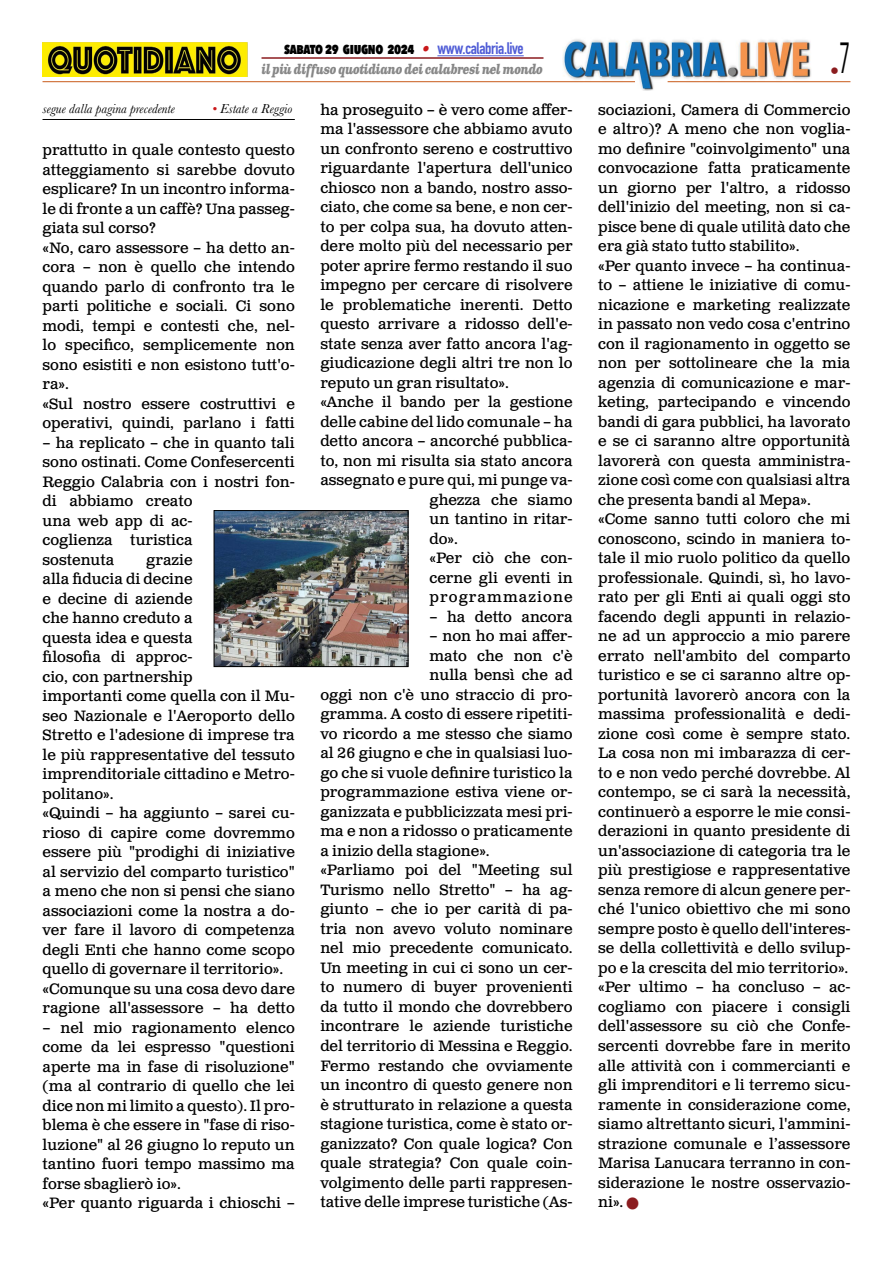
<style>
.page{position:relative;width:893px;height:1263px;background:#fff}
.page>*{position:absolute;margin:0;border:0;box-sizing:border-box;transform-origin:0 0}
.t1{font:18px "Avenir Next Condensed";color:#8b1c1f}
.t2{font:15px/19.5px "Clarendon Text Pro";color:#000}
.t3{font:800 15px "Avenir Next Condensed";letter-spacing:-.03em;color:#000;scale:.9 1}
.t4{font:15px "Clarendon Text Pro";letter-spacing:.075em;color:#000}
.t5{font:italic 700 13.5px "Clarendon Text Pro";letter-spacing:-.05em;color:#878787;scale:.79 1}
.t6{font:italic 13.5px "Baskerville";color:#000}
.s1{font-family:"Clarendon Text Pro";font-weight:700;font-style:italic;color:#ca181a}
.s2{font-family:"DIN Condensed";font-weight:700;font-size:16.5px;color:#4f5cd6}
.s3{color:#ca181a}
.s4{color:#8b1c1f}
</style>
<div class="page">
<img style="left:563px;top:39px;width:248px;height:51px">
<hr style="left:43px;top:81px;width:592px;height:1px;background:#c85a19">
<hr style="left:668px;top:81px;width:182px;height:1px;background:#c85a19">
<hr style="left:437px;top:55px;width:87px;height:1px;background:#4f5cd6">
<hr style="left:261px;top:57px;width:282px;height:2px;background:#8b1c1f">
<img style="left:43px;top:42px;width:204px;height:35px">
<hr style="left:43px;top:119px;width:252px;height:1px;background:#000">
<img style="left:216px;top:512px;width:190px;height:153px">
<div style="left:214px;top:510px;width:194px;height:157px;border:1px solid #000"></div>
<p class="t3" style="left:284px;top:39px;width:268px">SABATO 29 GIUGNO 2024 <span class="s1">•</span> <span class="s2">www.calabria.live</span></p>
<p class="t5" style="left:261px;top:61px;width:358px">il più diffuso quotidiano dei calabresi nel mondo</p>
<p class="t6" style="left:43px;top:100px;width:134px">segue dalla pagina precedente</p>
<p class="t6" style="left:212px;top:100px;width:82px"><span class="s3">•</span> Estate a Reggio</p>
<p class="t2" style="left:43px;top:141px;width:254px">prattutto in quale contesto questo atteggiamento si sarebbe dovuto esplicare? In un incontro informa&shy;le di fronte a un caffè? Una passeg&shy;giata sul corso?<br>«No, caro assessore – ha detto an&shy;cora – non è quello che intendo quando parlo di confronto tra le parti politiche e sociali. Ci sono modi, tempi e contesti che, nel&shy;lo specifico, semplicemente non sono esistiti e non esistono tutt'o&shy;ra».<br>«Sul nostro essere costruttivi e operativi, quindi, parlano i fatti</p>
<p class="t2" style="left:43px;top:433px;width:254px">– ha replicato – che in quanto tali sono ostinati. Come Confesercenti<br>Reggio Calabria con i nostri fon&shy;di abbiamo creato<br>una web app di ac-<br>coglienza turistica<br>sostenuta</p>
<p class="t2" style="left:43px;top:550px;width:254px;text-indent:104px">grazie<br>alla fiducia di decine<br>e decine di aziende<br>che hanno creduto a<br>questa idea e questa<br>filosofia di approc-<br>cio, con partnership<br>importanti come quella con il Mu&shy;seo Nazionale e l'Aeroporto dello<br>Stretto e l'adesione di imprese tra le più rappresentative del tessuto imprenditoriale cittadino e Metro&shy;politano».<br>«Quindi – ha aggiunto – sarei cu&shy;rioso di capire come dovremmo essere più "prodighi di iniziative al servizio del comparto turistico" a meno che non si pensi che siano associazioni come la nostra a do&shy;ver fare il lavoro di competenza degli Enti che hanno come scopo quello di governare il territorio». «Comunque su una cosa devo dare ragione all'assessore – ha detto</p>
<p class="t2" style="left:43px;top:1018px;width:254px">– nel mio ragionamento elenco come da lei espresso "questioni aperte ma in fase di risoluzione" (ma al contrario di quello che lei dice non mi limito a questo). Il pro&shy;blema è che essere in "fase di riso&shy;luzione" al 26 giugno lo reputo un tantino fuori tempo massimo ma forse sbaglierò io».<br>«Per quanto riguarda i chioschi –</p>
<p class="t2" style="left:320px;top:101px;width:254px">ha proseguito – è vero come affer-</p>
<p class="t2" style="left:320px;top:120px;width:254px">ma l'assessore che abbiamo avuto</p>
<p class="t2" style="left:320px;top:140px;width:254px">un confronto sereno e costruttivo</p>
<p class="t2" style="left:320px;top:159px;width:254px">riguardante l'apertura dell'unico</p>
<p class="t2" style="left:320px;top:179px;width:254px">chiosco non a bando, nostro asso-</p>
<p class="t2" style="left:320px;top:198px;width:254px">ciato, che come sa bene, e non cer-</p>
<p class="t2" style="left:320px;top:218px;width:254px">to per colpa sua, ha dovuto atten-</p>
<p class="t2" style="left:320px;top:237px;width:254px">dere molto più del necessario per</p>
<p class="t2" style="left:320px;top:257px;width:254px">poter aprire fermo restando il suo</p>
<p class="t2" style="left:320px;top:276px;width:254px">impegno per cercare di risolvere</p>
<p class="t2" style="left:320px;top:296px;width:254px">le problematiche inerenti. Detto</p>
<p class="t2" style="left:320px;top:315px;width:254px">questo arrivare a ridosso dell'e-</p>
<p class="t2" style="left:320px;top:335px;width:254px">state senza aver fatto ancora l'ag-</p>
<p class="t2" style="left:320px;top:354px;width:254px">giudicazione degli altri tre non lo</p>
<p class="t2" style="left:320px;top:374px;width:190px">reputo un gran risultato».</p>
<p class="t2" style="left:320px;top:393px;width:254px">«Anche il bando per la gestione</p>
<p class="t2" style="left:320px;top:413px;width:254px">delle cabine del lido comunale – ha</p>
<p class="t2" style="left:320px;top:432px;width:254px">detto ancora – ancorché pubblica-</p>
<p class="t2" style="left:320px;top:452px;width:254px">to, non mi risulta sia stato ancora</p>
<p class="t2" style="left:320px;top:471px;width:254px">assegnato e pure qui, mi punge va-</p>
<p class="t2" style="left:429px;top:491px;width:145px">ghezza che siamo</p>
<p class="t2" style="left:429px;top:510px;width:145px">un tantino in ritar-</p>
<p class="t2" style="left:429px;top:530px;width:30px">do».</p>
<p class="t2" style="left:429px;top:549px;width:145px">«Per ciò che con-</p>
<p class="t2" style="left:429px;top:569px;width:145px">cerne gli eventi in</p>
<p class="t4" style="left:429px;top:588px;width:145px">programmazione</p>
<p class="t2" style="left:429px;top:608px;width:145px">– ha detto ancora</p>
<p class="t2" style="left:429px;top:627px;width:145px">– non ho mai affer-</p>
<p class="t2" style="left:429px;top:647px;width:145px">mato che non c'è</p>
<p class="t2" style="left:429px;top:666px;width:145px">nulla bensì che ad</p>
<p class="t2" style="left:320px;top:686px;width:254px">oggi non c'è uno straccio di pro-</p>
<p class="t2" style="left:320px;top:705px;width:254px">gramma. A costo di essere ripetiti-</p>
<p class="t2" style="left:320px;top:725px;width:254px">vo ricordo a me stesso che siamo</p>
<p class="t2" style="left:320px;top:744px;width:254px">al 26 giugno e che in qualsiasi luo-</p>
<p class="t2" style="left:320px;top:764px;width:254px">go che si vuole definire turistico la</p>
<p class="t2" style="left:320px;top:783px;width:254px">programmazione estiva viene or-</p>
<p class="t2" style="left:320px;top:803px;width:254px">ganizzata e pubblicizzata mesi pri-</p>
<p class="t2" style="left:320px;top:822px;width:254px">ma e non a ridosso o praticamente</p>
<p class="t2" style="left:320px;top:842px;width:171px">a inizio della stagione».</p>
<p class="t2" style="left:320px;top:861px;width:254px">«Parliamo poi del "Meeting sul</p>
<p class="t2" style="left:320px;top:881px;width:254px">Turismo nello Stretto" – ha ag-</p>
<p class="t2" style="left:320px;top:900px;width:254px">giunto – che io per carità di pa-</p>
<p class="t2" style="left:320px;top:920px;width:254px">tria non avevo voluto nominare</p>
<p class="t2" style="left:320px;top:939px;width:254px">nel mio precedente comunicato.</p>
<p class="t2" style="left:320px;top:959px;width:254px">Un meeting in cui ci sono un cer-</p>
<p class="t2" style="left:320px;top:978px;width:254px">to numero di buyer provenienti</p>
<p class="t2" style="left:320px;top:998px;width:254px">da tutto il mondo che dovrebbero</p>
<p class="t2" style="left:320px;top:1017px;width:254px">incontrare le aziende turistiche</p>
<p class="t2" style="left:320px;top:1037px;width:254px">del territorio di Messina e Reggio.</p>
<p class="t2" style="left:320px;top:1056px;width:254px">Fermo restando che ovviamente</p>
<p class="t2" style="left:320px;top:1076px;width:254px">un incontro di questo genere non</p>
<p class="t2" style="left:320px;top:1095px;width:254px">è strutturato in relazione a questa</p>
<p class="t2" style="left:320px;top:1115px;width:254px">stagione turistica, come è stato or-</p>
<p class="t2" style="left:320px;top:1134px;width:254px">ganizzato? Con quale logica? Con</p>
<p class="t2" style="left:320px;top:1154px;width:254px">quale strategia? Con quale coin-</p>
<p class="t2" style="left:320px;top:1173px;width:254px">volgimento delle parti rappresen-</p>
<p class="t2" style="left:320px;top:1193px;width:254px">tative delle imprese turistiche (As-</p>
<p class="t1" style="left:830px;top:55px;width:22px">•<sup>7</sup></p>
<p class="t2" style="left:598px;top:101px;width:254px">sociazioni, Camera di Commercio e altro)? A meno che non voglia&shy;mo definire "coinvolgimento" una convocazione fatta praticamente un giorno per l'altro, a ridosso dell'inizio del meeting, non si ca&shy;pisce bene di quale utilità dato che era già stato tutto stabilito».<br>«Per quanto invece – ha continua&shy;to – attiene le iniziative di comu&shy;nicazione e marketing realizzate in passato non vedo cosa c'entrino con il ragionamento in oggetto se non per sottolineare che la mia agenzia di comunicazione e mar&shy;keting, partecipando e vincendo bandi di gara pubblici, ha lavorato e se ci saranno altre opportunità lavorerà con questa amministra&shy;zione così come con qualsiasi altra che presenta bandi al Mepa». «Come sanno tutti coloro che mi conoscono, scindo in maniera to&shy;tale il mio ruolo politico da quello professionale. Quindi, sì, ho lavo&shy;rato per gli Enti ai quali oggi sto facendo degli appunti in relazio&shy;ne ad un approccio a mio parere errato nell'ambito del comparto turistico e se ci saranno altre op&shy;portunità lavorerò ancora con la massima professionalità e dedi&shy;zione così come è sempre stato.<br>La cosa non mi imbarazza di cer&shy;to e non vedo perché dovrebbe. Al contempo, se ci sarà la necessità, continuerò a esporre le mie consi&shy;derazioni in quanto presidente di un'associazione di categoria tra le più prestigiose e rappresentative senza remore di alcun genere per&shy;ché l'unico obiettivo che mi sono sempre posto è quello dell'interes&shy;se della collettività e dello svilup&shy;po e la crescita del mio territorio». «Per ultimo – ha concluso – ac&shy;cogliamo con piacere i consigli dell'assessore su ciò che Confe&shy;sercenti dovrebbe fare in merito alle attività con i commercianti e gli imprenditori e li terremo sicu&shy;ramente in considerazione come, siamo altrettanto sicuri, l'ammini&shy;strazione comunale e l’assessore Marisa Lanucara terranno in con&shy;siderazione le nostre osservazio&shy;ni». <span class="s4">■</span></p>
</div>
